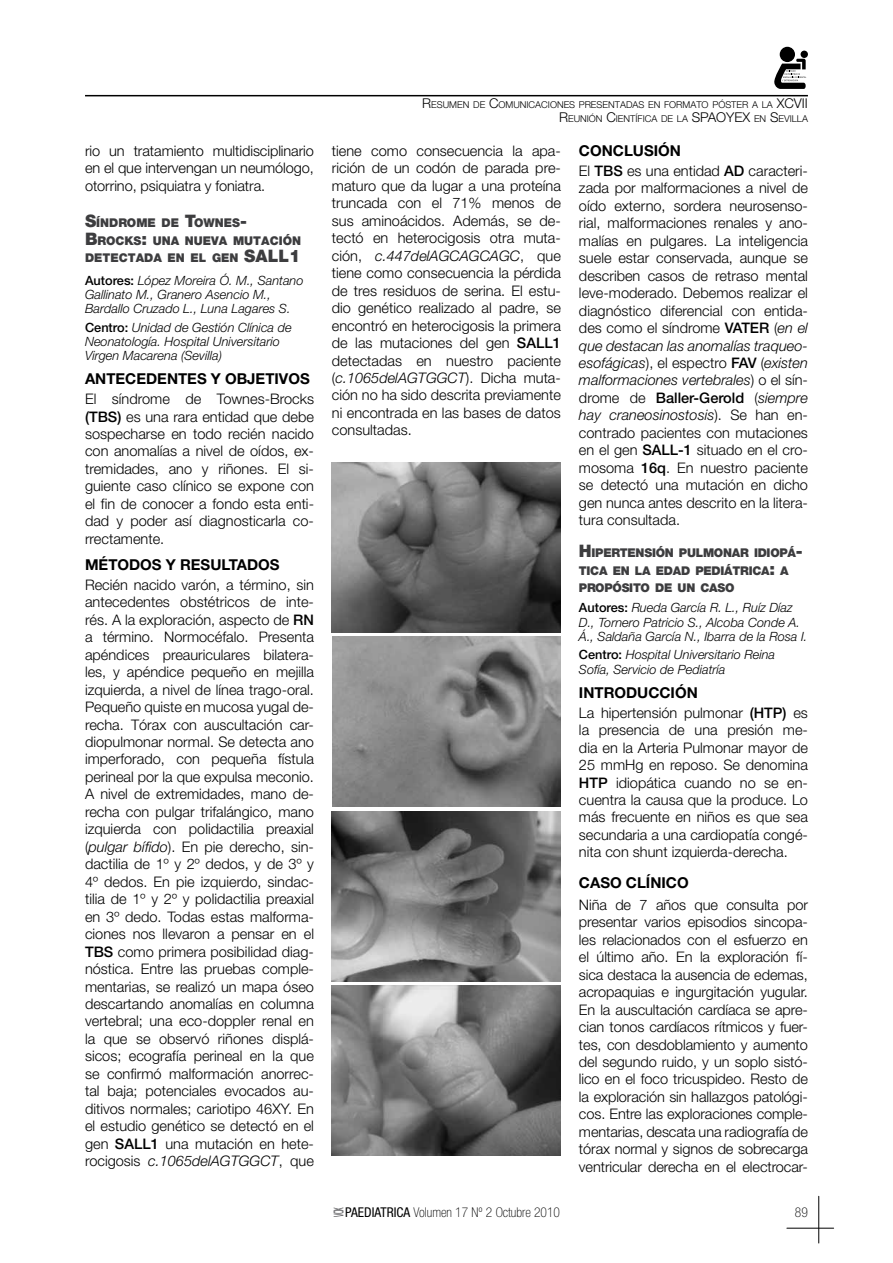
<style>
.page{position:relative;width:893px;height:1263px;background:#fff}
.page>*{position:absolute;margin:0;border:0;box-sizing:border-box;transform-origin:0 0}
.t1{font:900 17.25px "Helvetica Neue";color:#3d3d3f}
.t2{font:700 15px "Helvetica Neue";color:#000}
.t3{font:300 14.55px/17.4px "Helvetica Neue";color:#000;text-align:justify}
.t4{font:100 condensed 13.5px "Helvetica Neue";color:#000}
.t5{font:condensed 13.5px "Helvetica Neue";color:#57575a;scale:.55 1}
.t6{font:italic 300 12.75px/14.2px "Helvetica Neue";color:#000}
.t7{font:900 12.15px/17.2px "Helvetica Neue";letter-spacing:-.02em;color:#3d3d3f}
.t8{font:900 12.15px/17.2px "Helvetica Neue";color:#3d3d3f}
.t9{font:300 9.45px/13.5px "Helvetica Neue";color:#000}
.s1{font-size:17.25px}
.s2{font-weight:500;font-style:normal}
.s3{font-weight:500}
.s4{font-style:italic}
.s5{font-size:13.5px}
.s6{font-weight:400}
</style>
<div class="page">
<div style="left:780px;top:47px;width:15px;height:15px;background:#000;border-radius:50%"></div>
<div style="left:801px;top:51px;width:7px;height:7px;background:#000;border-radius:50%"></div>
<svg style="left:774px;top:59px;width:32px;height:30px"></svg>
<hr style="left:85px;top:95px;width:723px;height:1px;background:#000">
<hr style="left:818px;top:1196px;width:1px;height:47px;background:#000">
<hr style="left:787px;top:1228px;width:47px;height:1px;background:#000">
<img style="left:332px;top:811px;width:229px;height:170px">
<img style="left:332px;top:985px;width:229px;height:170px">
<img style="left:332px;top:462px;width:229px;height:170px">
<img style="left:332px;top:637px;width:229px;height:170px">
<p class="t3" style="left:85px;top:142px;width:230px">rio un tratamiento multidisciplinario en el que intervengan un neumólogo, otorrino, psiquiatra y foniatra.</p>
<p class="t8" style="left:85px;top:214px;width:216px"><span class="s1">S</span>ÍNDROME DE <span class="s1">T</span>OWNES<span class="s1">-<br>B</span>ROCKS<span class="s1">:</span> UNA NUEVA MUTACIÓN<br>DETECTADA EN EL GEN <span class="s1">SALL</span></p>
<p class="t1" style="left:289px;top:245px;width:13px">1</p>
<p class="t6" style="left:85px;top:273px;width:220px"><span class="s2">Autores:</span> López Moreira Ó. M., Santano<br>Gallinato M., Granero Asencio M.,<br>Bardallo Cruzado L., Luna Lagares S.</p>
<p class="t6" style="left:85px;top:320px;width:208px"><span class="s2">Centro:</span> Unidad de Gestión Clínica de<br>Neonatología. Hospital Universitario<br>Virgen Macarena (Sevilla)</p>
<p class="t2" style="left:85px;top:370px;width:22px">ANTECEDENTES</p>
<p class="t2" style="left:211px;top:370px;width:99px">Y OBJETIVOS</p>
<p class="t3" style="left:85px;top:390px;width:230px">El síndrome de Townes-Brocks <span class="s3">(TBS)</span> es una rara entidad que debe sospecharse en todo recién nacido con anomalías a nivel de oídos, ex&shy;tremidades, ano y riñones. El si&shy;guiente caso clínico se expone con el fin de conocer a fondo esta enti&shy;dad y poder así diagnosticarla co&shy;rrectamente.</p>
<p class="t2" style="left:85px;top:556px;width:117px">MÉTODOS Y RESULTAD</p>
<p class="t2" style="left:258px;top:556px;width:21px">OS</p>
<p class="t3" style="left:85px;top:576px;width:230px">Recién nacido varón, a término, sin antecedentes obstétricos de inte&shy;rés. A la exploración, aspecto de <span class="s3">RN </span>a término. Normocéfalo. Presenta apéndices preauriculares bilatera&shy;les, y apéndice pequeño en mejilla izquierda, a nivel de línea trago-oral.<br>Pequeño quiste en mucosa yugal de&shy;recha. Tórax con auscultación car&shy;diopulmonar normal. Se detecta ano imperforado, con pequeña fístula perineal por la que expulsa meconio.<br>A nivel de extremidades, mano de&shy;recha con pulgar trifalángico, mano izquierda con polidactilia preaxial (<span class="s4">pulgar bífido</span>). En pie derecho, sin&shy;dactilia de 1º y 2º dedos, y de 3º y 4º dedos. En pie izquierdo, sindac&shy;tilia de 1º y 2º y polidactilia preaxial en 3º dedo. Todas estas malforma&shy;ciones nos llevaron a pensar en el <span class="s3">TBS</span> como primera posibilidad diag&shy;nóstica. Entre las pruebas comple&shy;mentarias, se realizó un mapa óseo descartando anomalías en columna vertebral; una eco-doppler renal en la que se observó riñones displá&shy;sicos; ecografía perineal en la que se confirmó malformación anorrec&shy;tal baja; potenciales evocados au&shy;ditivos normales; cariotipo 46XY. En el estudio genético se detectó en el gen <span class="s3">SALL1</span> una mutación en hete&shy;rocigosis <span class="s4">c.1065delAGTGGCT</span>, que</p>
<p class="t9" style="left:559px;top:98px;width:241px;text-indent:-137px"><span class="s5">R</span>ESUMEN DE <span class="s5">C</span>OMUNICACIONES PRESENTADAS EN FORMATO PÓSTER A LA <span class="s5">XCVII<br>R</span>EUNIÓN <span class="s5">C</span>IENTÍFICA DE LA <span class="s5">SPAOYEX</span></p>
<p class="t9" style="left:754px;top:112px;width:55px">EN <span class="s5">S</span>EVILLA</p>
<p class="t3" style="left:332px;top:142px;width:230px">tiene como consecuencia la apa&shy;rición de un codón de parada pre&shy;maturo que da lugar a una proteína truncada con el 71% menos de sus aminoácidos. Además, se de&shy;tectó en heterocigosis otra muta&shy;ción, <span class="s4">c.447delAGCAGCAGC</span>, que tiene como consecuencia la pérdida de tres residuos de serina. El estu&shy;dio genético realizado al padre, se encontró en heterocigosis la primera de las mutaciones del gen <span class="s3">SALL1 </span>detectadas en nuestro paciente (<span class="s4">c.1065delAGTGGCT</span>). Dicha muta&shy;ción no ha sido descrita previamente ni encontrada en las bases de datos consultadas.</p>
<p class="t2" style="left:579px;top:142px;width:33px">CONCLUSI</p>
<p class="t2" style="left:658px;top:142px;width:22px">ÓN</p>
<p class="t3" style="left:579px;top:162px;width:230px">El <span class="s3">TBS</span> es una entidad <span class="s3">AD</span> caracteri&shy;zada por malformaciones a nivel de oído externo, sordera neurosenso&shy;rial, malformaciones renales y ano&shy;malías en pulgares. La inteligencia suele estar conservada, aunque se describen casos de retraso mental leve-moderado. Debemos realizar el diagnóstico diferencial con entida&shy;des como el síndrome <span class="s3">VATER</span> (<span class="s4">en el que destacan las anomalías traqueo&shy;esofágicas</span>), el espectro <span class="s3">FAV</span> (<span class="s4">existen malformaciones vertebrales</span>) o el sín&shy;drome de <span class="s3">Baller-Gerold</span> (<span class="s4">siempre hay craneosinostosis</span>). Se han en&shy;contrado pacientes con mutaciones en el gen <span class="s3">SALL-1</span> situado en el cro&shy;mosoma <span class="s3">16q</span>. En nuestro paciente se detectó una mutación en dicho gen nunca antes descrito en la litera&shy;tura consultada.</p>
<p class="t7" style="left:579px;top:544px;width:225px"><span class="s1">H</span> IPERTENSIÓN PULMONAR IDIOPÁ<span class="s1">-<br></span>TICA EN LA EDAD PEDIÁTRICA<span class="s1">:</span> A<br>PROPÓSITO DE UN CASO</p>
<p class="t6" style="left:579px;top:601px;width:230px"><span class="s2">Autores:</span> Rueda García R. L., Ruíz Díaz<br>D., Tornero Patricio S., Alcoba Conde A.<br>Á., Saldaña García N., Ibarra de la Rosa I.</p>
<p class="t6" style="left:579px;top:648px;width:198px"><span class="s2">Centro:</span> Hospital Universitario Reina<br>Sofía, Servicio de Pediatría</p>
<p class="t2" style="left:579px;top:683px;width:120px">INTRODUCCIÓN</p>
<p class="t3" style="left:579px;top:703px;width:230px">La hipertensión pulmonar <span class="s3">(HTP)</span> es la presencia de una presión me&shy;dia en la Arteria Pulmonar mayor de 25 mmHg en reposo. Se denomina <span class="s3">HTP</span> idiopática cuando no se en&shy;cuentra la causa que la produce. Lo más frecuente en niños es que sea secundaria a una cardiopatía congé&shy;nita con shunt izquierda-derecha.</p>
<p class="t2" style="left:579px;top:873px;width:110px">CASO CLÍNICO</p>
<p class="t3" style="left:579px;top:896px;width:230px">Niña de 7 años que consulta por presentar varios episodios sincopa&shy;les relacionados con el esfuerzo en el último año. En la exploración fí&shy;sica destaca la ausencia de edemas, acropaquias e ingurgitación yugular.<br>En la auscultación cardíaca se apre&shy;cian tonos cardíacos rítmicos y fuer&shy;tes, con desdoblamiento y aumento del segundo ruido, y un soplo sistó&shy;lico en el foco tricuspideo. Resto de la exploración sin hallazgos patológi&shy;cos. Entre las exploraciones comple&shy;mentarias, descata una radiografía de tórax normal y signos de sobrecarga ventricular derecha en el electrocar-</p>
<p class="t5" style="left:331px;top:1217px;width:19px;rotate:-90deg">VOX</p>
<p class="t4" style="left:345px;top:1205px;width:216px"><span class="s6">PAEDIATRICA</span> Volumen 17 Nº 2 Octubre 2010</p>
<p class="t4" style="left:795px;top:1205px;width:14px">89</p>
</div>
